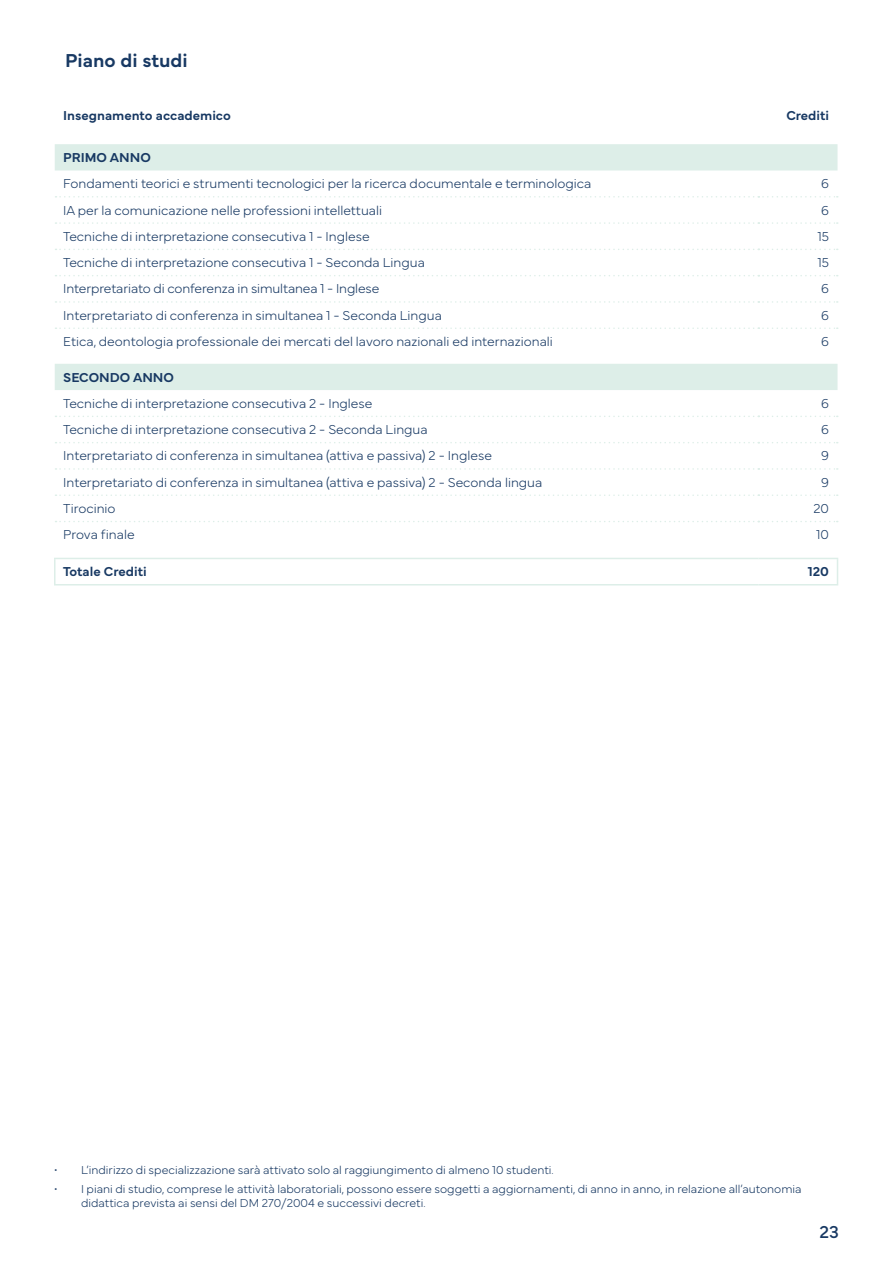
<style>
.page{position:relative;width:893px;height:1263px;background:#fff}
.page>*{position:absolute;margin:0;border:0;box-sizing:border-box;transform-origin:0 0}
.t1{font:600 19.5px "Mundial";color:#183963}
.t2{font:18px "Mundial";color:#183963}
.t3{font:100 13.5px "Mundial";color:#183963}
.t4{font:600 13.5px "Mundial";color:#183963}
.t5{font:100 12px/14.4px "Mundial";color:#183963}
</style>
<div class="page">
<svg style="left:55px;top:144px;width:782px;height:246px"></svg>
<svg style="left:56px;top:196px;width:782px;height:2px"></svg>
<svg style="left:56px;top:222px;width:782px;height:2px"></svg>
<svg style="left:56px;top:249px;width:782px;height:1px"></svg>
<svg style="left:56px;top:275px;width:782px;height:1px"></svg>
<svg style="left:56px;top:301px;width:782px;height:2px"></svg>
<svg style="left:56px;top:327px;width:782px;height:2px"></svg>
<svg style="left:56px;top:416px;width:782px;height:1px"></svg>
<svg style="left:56px;top:442px;width:782px;height:1px"></svg>
<svg style="left:56px;top:468px;width:782px;height:2px"></svg>
<svg style="left:56px;top:494px;width:782px;height:2px"></svg>
<svg style="left:56px;top:521px;width:782px;height:1px"></svg>
<hr style="left:54px;top:558px;width:704px;height:1px;background:#ddeee8">
<hr style="left:54px;top:559px;width:2px;height:25px;background:#ddeee8">
<hr style="left:758px;top:558px;width:80px;height:1px;background:#ddeee8">
<svg style="left:837px;top:559px;width:1px;height:25px"></svg>
<hr style="left:54px;top:584px;width:704px;height:1px;background:#ddeee8">
<hr style="left:758px;top:584px;width:80px;height:1px;background:#ddeee8">
<h1 class="t1" style="left:65px;top:46px;width:124px">Piano di studi</h1>
<p class="t4" style="left:63px;top:105px;width:169px">Insegnamento accademico</p>
<p class="t4" style="left:786px;top:105px;width:44px">Crediti</p>
<p class="t4" style="left:63px;top:147px;width:89px">PRIMO ANNO</p>
<p class="t3" style="left:63px;top:173px;width:530px">Fondamenti teorici e strumenti tecnologici per la ricerca documentale e terminologica</p>
<p class="t3" style="left:821px;top:173px;width:9px">6</p>
<p class="t3" style="left:63px;top:199px;width:320px">IA per la comunicazione nelle professioni intellettuali</p>
<p class="t3" style="left:821px;top:199px;width:9px">6</p>
<p class="t3" style="left:63px;top:226px;width:308px">Tecniche di interpretazione consecutiva 1 - Inglese</p>
<p class="t3" style="left:817px;top:226px;width:13px">15</p>
<p class="t3" style="left:63px;top:252px;width:363px">Tecniche di interpretazione consecutiva 1 - Seconda Lingua</p>
<p class="t3" style="left:817px;top:252px;width:13px">15</p>
<p class="t3" style="left:63px;top:278px;width:318px">Interpretariato di conferenza in simultanea 1 - Inglese</p>
<p class="t3" style="left:821px;top:278px;width:9px">6</p>
<p class="t3" style="left:63px;top:305px;width:380px">Interpretariato di conferenza in simultanea 1 - Seconda Lingua</p>
<p class="t3" style="left:821px;top:305px;width:9px">6</p>
<p class="t3" style="left:63px;top:331px;width:491px">Etica, deontologia professionale dei mercati del lavoro nazionali ed internazionali</p>
<p class="t3" style="left:821px;top:331px;width:9px">6</p>
<p class="t4" style="left:63px;top:366px;width:112px">SECONDO ANNO</p>
<p class="t3" style="left:63px;top:393px;width:311px">Tecniche di interpretazione consecutiva 2 - Inglese</p>
<p class="t3" style="left:821px;top:393px;width:9px">6</p>
<p class="t3" style="left:63px;top:419px;width:366px">Tecniche di interpretazione consecutiva 2 - Seconda Lingua</p>
<p class="t3" style="left:821px;top:419px;width:9px">6</p>
<p class="t3" style="left:63px;top:445px;width:430px">Interpretariato di conferenza in simultanea (attiva e passiva) 2 - Inglese</p>
<p class="t3" style="left:821px;top:445px;width:9px">9</p>
<p class="t3" style="left:63px;top:471px;width:481px">Interpretariato di conferenza in simultanea (attiva e passiva) 2 - Seconda lingua</p>
<p class="t3" style="left:821px;top:471px;width:9px">9</p>
<p class="t3" style="left:63px;top:498px;width:54px">Tirocinio</p>
<p class="t3" style="left:813px;top:498px;width:17px">20</p>
<p class="t3" style="left:63px;top:524px;width:73px">Prova finale</p>
<p class="t3" style="left:816px;top:524px;width:14px">10</p>
<p class="t4" style="left:63px;top:561px;width:85px">Totale Crediti</p>
<p class="t4" style="left:808px;top:561px;width:23px">120</p>
<p class="t5" style="left:54px;top:1162px;width:501px">• L’indirizzo di specializzazione sarà attivato solo al raggiungimento di almeno 10 studenti.</p>
<p class="t5" style="left:81px;top:1180px;width:722px;text-indent:-27px">• I piani di studio, comprese le attività laboratoriali, possono essere soggetti a aggiornamenti, di anno in anno, in relazione all’autonomia didattica prevista ai sensi del DM 270/2004 e successivi decreti.</p>
<h2 class="t2" style="left:820px;top:1217px;width:21px">23</h2>
</div>
